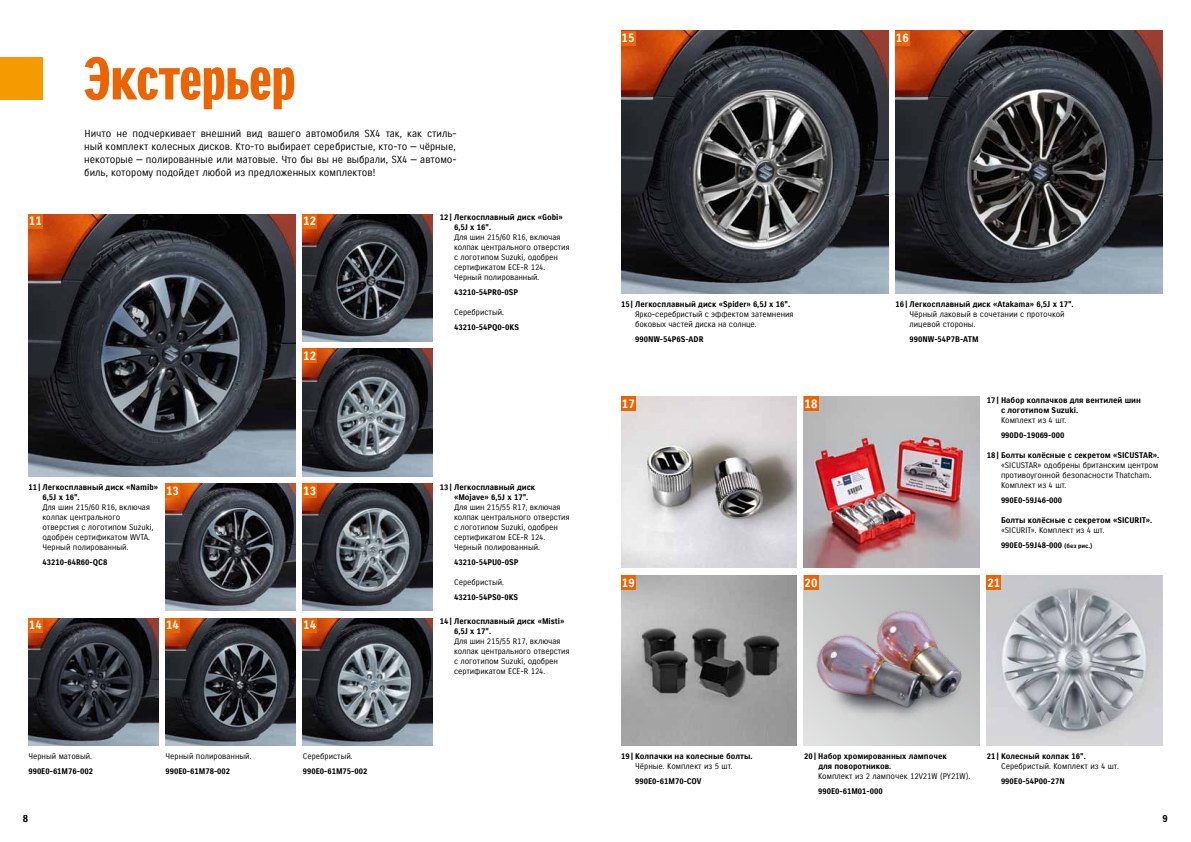
<style>
.page{position:relative;width:1191px;height:842px;background:#fff}
.page>*{position:absolute;margin:0;border:0;box-sizing:border-box;transform-origin:0 0}
.t1{font:58px "Suzuki PRO Headline";letter-spacing:-.005em;color:#ec6300}
.t2{font:12px "Suzuki PRO Bold";color:#fff}
.t3{font:10px/13px "Suzuki PRO Regular";color:#000;text-align:justify}
.t4{font:10px "Suzuki PRO Bold";color:#000}
.t5{font:8px/10px "Suzuki PRO Regular";letter-spacing:-.005em;color:#000}
.t6{font:8px/10px "Suzuki PRO Bold";color:#000}
.s1{font-size:6px}
</style>
<div class="page">
<img style="left:165px;top:483px;width:131px;height:128px">
<img style="left:28px;top:618px;width:130px;height:127px">
<img style="left:165px;top:618px;width:130px;height:128px">
<img style="left:303px;top:618px;width:130px;height:128px">
<img style="left:28px;top:214px;width:268px;height:262px">
<img style="left:621px;top:31px;width:267px;height:262px">
<img style="left:895px;top:31px;width:267px;height:262px">
<img style="left:303px;top:214px;width:130px;height:128px">
<svg style="left:804px;top:575px;width:175px;height:171px;background:#c6c7c7"></svg>
<img style="left:814px;top:595px;width:154px;height:134px">
<img style="left:804px;top:397px;width:175px;height:170px">
<img style="left:621px;top:397px;width:176px;height:170px">
<div style="left:0;top:57px;width:43px;height:42px;background:#f59a00"></div>
<div style="left:28px;top:214px;width:15px;height:14px;background:#ec6300"></div>
<div style="left:165px;top:483px;width:15px;height:14px;background:#ec6300"></div>
<div style="left:165px;top:618px;width:15px;height:14px;background:#ec6300"></div>
<div style="left:28px;top:618px;width:14px;height:14px;background:#ec6300"></div>
<div style="left:303px;top:618px;width:14px;height:14px;background:#ec6300"></div>
<div style="left:804px;top:575px;width:14px;height:15px;background:#ec6300"></div>
<div style="left:804px;top:397px;width:14px;height:14px;background:#ec6300"></div>
<div style="left:621px;top:397px;width:14px;height:14px;background:#ec6300"></div>
<img style="left:303px;top:349px;width:130px;height:127px">
<img style="left:303px;top:483px;width:130px;height:128px">
<img style="left:986px;top:575px;width:176px;height:171px">
<img style="left:621px;top:575px;width:176px;height:171px">
<div style="left:986px;top:575px;width:15px;height:15px;background:#ec6300"></div>
<div style="left:621px;top:575px;width:14px;height:15px;background:#ec6300"></div>
<div style="left:303px;top:483px;width:14px;height:14px;background:#ec6300"></div>
<div style="left:303px;top:349px;width:14px;height:14px;background:#ec6300"></div>
<div style="left:303px;top:214px;width:14px;height:14px;background:#ec6300"></div>
<div style="left:621px;top:31px;width:14px;height:14px;background:#ec6300"></div>
<div style="left:895px;top:31px;width:14px;height:14px;background:#ec6300"></div>
<h2 class="t2" style="left:29px;top:214px;width:14px">11</h2>
<h1 class="t1" style="left:83px;top:44px;width:214px">Экстерьер</h1>
<p class="t3" style="left:84px;top:127px;width:374px">Ничто не подчеркивает внешний вид вашего автомобиля SX4 так, как стиль&shy;ный комплект колесных дисков. Кто-то выбирает серебристые, кто-то — чёрные, нeкоторые — полированные или матовые. Что бы вы не выбрали, SX4 — автомо&shy;биль, которому подойдет любой из предложенных комплектов!</p>
<h2 class="t2" style="left:303px;top:214px;width:14px">12</h2>
<h2 class="t2" style="left:303px;top:349px;width:14px">12</h2>
<p class="t6" style="left:454px;top:213px;width:110px;text-indent:-14px">12 | Легкосплавный диск «Gobi»<br>6,5J x 16".</p>
<p class="t5" style="left:454px;top:233px;width:117px">Для шин 215/60 R16, включая колпак центрального отверстия с логотипом Suzuki, одобрен сертификатом ECE-R 124.<br>Черный полированный.</p>
<p class="t6" style="left:454px;top:288px;width:66px">43210-54PR0-0SP</p>
<p class="t5" style="left:454px;top:308px;width:52px">Серебристый.</p>
<p class="t6" style="left:454px;top:323px;width:66px">43210-54PQ0-0KS</p>
<p class="t6" style="left:43px;top:482px;width:117px;text-indent:-14px">11 | Легкосплавный диск «Namib»<br>6,5J x 16".</p>
<p class="t5" style="left:43px;top:502px;width:112px">Для шин 215/60 R16, включая колпак центрального отверстия с логотипом Suzuki, одобрен сертификатом WVTA.<br>Черный полированный.</p>
<p class="t6" style="left:43px;top:557px;width:66px">43210-64R60-QC8</p>
<h2 class="t2" style="left:166px;top:483px;width:14px">13</h2>
<h2 class="t2" style="left:303px;top:483px;width:14px">13</h2>
<h2 class="t2" style="left:29px;top:618px;width:14px">14</h2>
<h2 class="t2" style="left:166px;top:618px;width:14px">14</h2>
<h2 class="t2" style="left:303px;top:618px;width:14px">14</h2>
<p class="t5" style="left:28px;top:751px;width:65px">Черный матовый.</p>
<p class="t6" style="left:28px;top:766px;width:66px">990E0-61M76-002</p>
<p class="t5" style="left:165px;top:751px;width:87px">Черный полированный.</p>
<p class="t6" style="left:165px;top:766px;width:66px">990E0-61M78-002</p>
<p class="t5" style="left:303px;top:751px;width:52px">Серебристый.</p>
<p class="t6" style="left:303px;top:766px;width:66px">990E0-61M75-002</p>
<p class="t6" style="left:454px;top:482px;width:83px;text-indent:-14px">13 | Легкосплавный диск «Mojave» 6,5J x 17".</p>
<p class="t5" style="left:454px;top:502px;width:117px">Для шин 215/55 R17, включая колпак центрального отверстия с логотипом Suzuki, одобрен сертификатом ECE-R 124.<br>Черный полированный.</p>
<p class="t6" style="left:454px;top:557px;width:66px">43210-54PU0-0SP</p>
<p class="t5" style="left:454px;top:577px;width:52px">Серебристый.</p>
<p class="t6" style="left:454px;top:592px;width:66px">43210-54PS0-0KS</p>
<p class="t6" style="left:454px;top:617px;width:112px;text-indent:-14px">14 | Легкосплавный диск «Misti»<br>6,5J x 17".</p>
<p class="t5" style="left:454px;top:637px;width:117px">Для шин 215/55 R17, включая колпак центрального отверстия с логотипом Suzuki, одобрен сертификатом ECE-R 124.</p>
<h2 class="t2" style="left:621px;top:31px;width:14px">15</h2>
<h2 class="t2" style="left:896px;top:31px;width:14px">16</h2>
<p class="t6" style="left:621px;top:299px;width:171px">15 | Легкосплавный диск «Spider» 6,5J x 16".</p>
<p class="t5" style="left:635px;top:309px;width:160px">Ярко-серебристый с эффектом затемнения боковых частей диска на солнце.</p>
<p class="t6" style="left:635px;top:334px;width:70px">990NW-54P6S-ADR</p>
<p class="t6" style="left:895px;top:299px;width:180px">16 | Легкосплавный диск «Atakama» 6,5J x 17".</p>
<p class="t5" style="left:909px;top:309px;width:157px">Чёрный лаковый в сочетании с проточкой лицевой стороны.</p>
<p class="t6" style="left:909px;top:334px;width:71px">990NW-54P7B-ATM</p>
<h2 class="t2" style="left:622px;top:397px;width:14px">17</h2>
<h2 class="t2" style="left:804px;top:397px;width:14px">18</h2>
<p class="t6" style="left:1001px;top:395px;width:141px;text-indent:-14px">17 | Набор колпачков для вентилей шин с логотипом Suzuki.</p>
<p class="t5" style="left:1001px;top:415px;width:67px">Комплект из 4 шт.</p>
<p class="t6" style="left:1001px;top:430px;width:65px">990D0-19069-000</p>
<p class="t6" style="left:986px;top:450px;width:174px">18 | Болты колёсные с секретом «SICUSTAR».</p>
<p class="t5" style="left:1001px;top:460px;width:159px">«SICUSTAR» одобрены британским центром противоугонной безопасности Тhatcham.<br>Комплект из 4 шт.</p>
<p class="t6" style="left:1001px;top:495px;width:63px">990E0-59J46-000</p>
<p class="t6" style="left:1001px;top:515px;width:153px">Болты колёсные с секретом «SICURIT».</p>
<p class="t5" style="left:1001px;top:525px;width:105px">«SICURIT». Комплект из 4 шт.</p>
<p class="t6" style="left:1001px;top:540px;width:93px">990E0-59J48-000 <span class="s1">(без рис.)</span></p>
<h2 class="t2" style="left:622px;top:575px;width:14px">19</h2>
<h2 class="t2" style="left:804px;top:575px;width:14px">20</h2>
<h2 class="t2" style="left:987px;top:575px;width:14px">21</h2>
<p class="t6" style="left:621px;top:751px;width:133px">19 | Колпачки на колесные болты.</p>
<p class="t5" style="left:635px;top:761px;width:99px">Чёрные. Комплект из 5 шт.</p>
<p class="t6" style="left:635px;top:776px;width:68px">990E0-61M70-COV</p>
<p class="t6" style="left:818px;top:751px;width:130px;text-indent:-14px">20 | Набор хромированных лампочек для поворотников.</p>
<p class="t5" style="left:818px;top:771px;width:154px">Комплект из 2 лампочек 12V21W (PY21W).</p>
<p class="t6" style="left:818px;top:786px;width:66px">990E0-61M01-000</p>
<p class="t6" style="left:986px;top:751px;width:100px">21 | Колесный колпак 16".</p>
<p class="t5" style="left:1001px;top:761px;width:119px">Серебристый. Комплект из 4 шт.</p>
<p class="t6" style="left:1001px;top:776px;width:65px">990E0-54P00-27N</p>
<p class="t4" style="left:23px;top:812px;width:7px">8</p>
<p class="t4" style="left:1162px;top:812px;width:7px">9</p>
</div>
